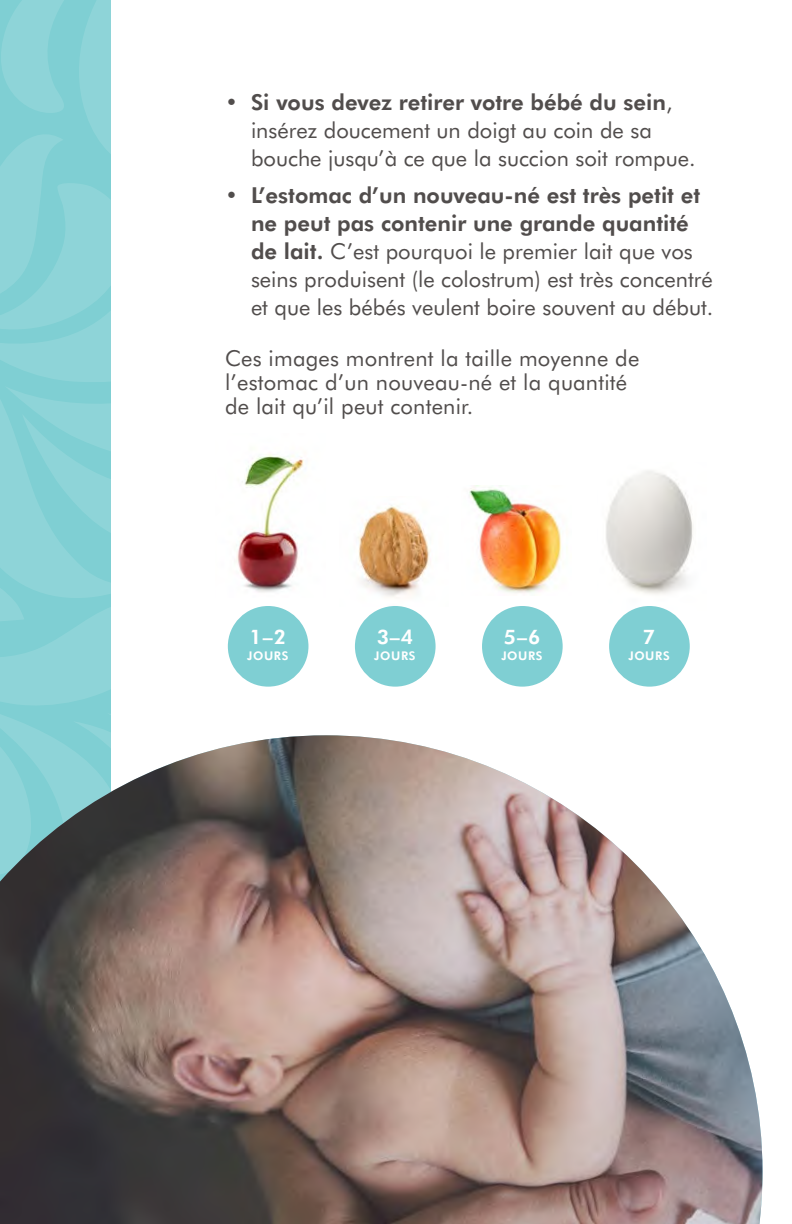
<style>
.page{position:relative;width:792px;height:1224px;background:#fff}
.page>*{position:absolute;margin:0;border:0;box-sizing:border-box;transform-origin:0 0}
.Body{font:22px/28px "Futura BT";color:#514d4c}
.t1{font:800 20px "Futura BT";color:#fff}
.t2{font:800 12px "Futura BT";letter-spacing:.05em;color:#fff}
.s1{font-weight:800}
</style>
<div class="page">
<svg style="left:0;top:0;width:110px;height:735px;background:#87d1d5"></svg>
<img style="left:236px;top:454px;width:68px;height:138px">
<img style="left:358px;top:505px;width:72px;height:92px">
<img style="left:469px;top:486px;width:93px;height:107px">
<img style="left:606px;top:470px;width:87px;height:141px">
<div style="left:228px;top:606px;width:80px;height:81px;background:#7fcfd3;border-radius:50%"></div>
<div style="left:355px;top:606px;width:81px;height:81px;background:#7fcfd3;border-radius:50%"></div>
<div style="left:482px;top:606px;width:81px;height:81px;background:#7fcfd3;border-radius:50%"></div>
<div style="left:609px;top:606px;width:81px;height:81px;background:#7fcfd3;border-radius:50%"></div>
<img style="left:0;top:735px;width:763px;height:489px">
<p class="Body" style="left:251px;top:88px;width:446px;text-indent:-26px"><span class="s1">• Si vous devez retirer votre bébé du sein</span>, insérez doucement un doigt au coin de sa bouche jusqu’à ce que la succion soit rompue.</p>
<p class="Body" style="left:251px;top:181px;width:464px;text-indent:-26px"><span class="s1">• L’estomac d’un nouveau-né est très petit et ne peut pas contenir une grande quantité de lait.</span> C’est pourquoi le premier lait que vos seins produisent (le colostrum) est très concentré et que les bébés veulent boire souvent au début.</p>
<p class="Body" style="left:225px;top:346px;width:416px;line-height:24px">Ces images montrent la taille moyenne de l’estomac d’un nouveau-né et la quantité de lait qu’il peut contenir.</p>
<h1 class="t1" style="left:250px;top:625px;width:38px">1–2</h1>
<h1 class="t2" style="left:247px;top:648px;width:43px">JOURS</h1>
<h1 class="t1" style="left:377px;top:625px;width:38px">3–4</h1>
<h1 class="t2" style="left:374px;top:648px;width:43px">JOURS</h1>
<h1 class="t1" style="left:504px;top:625px;width:38px">5–6</h1>
<h1 class="t2" style="left:501px;top:648px;width:43px">JOURS</h1>
<h1 class="t1" style="left:643px;top:625px;width:14px">7</h1>
<h1 class="t2" style="left:628px;top:648px;width:43px">JOURS</h1>
</div>
